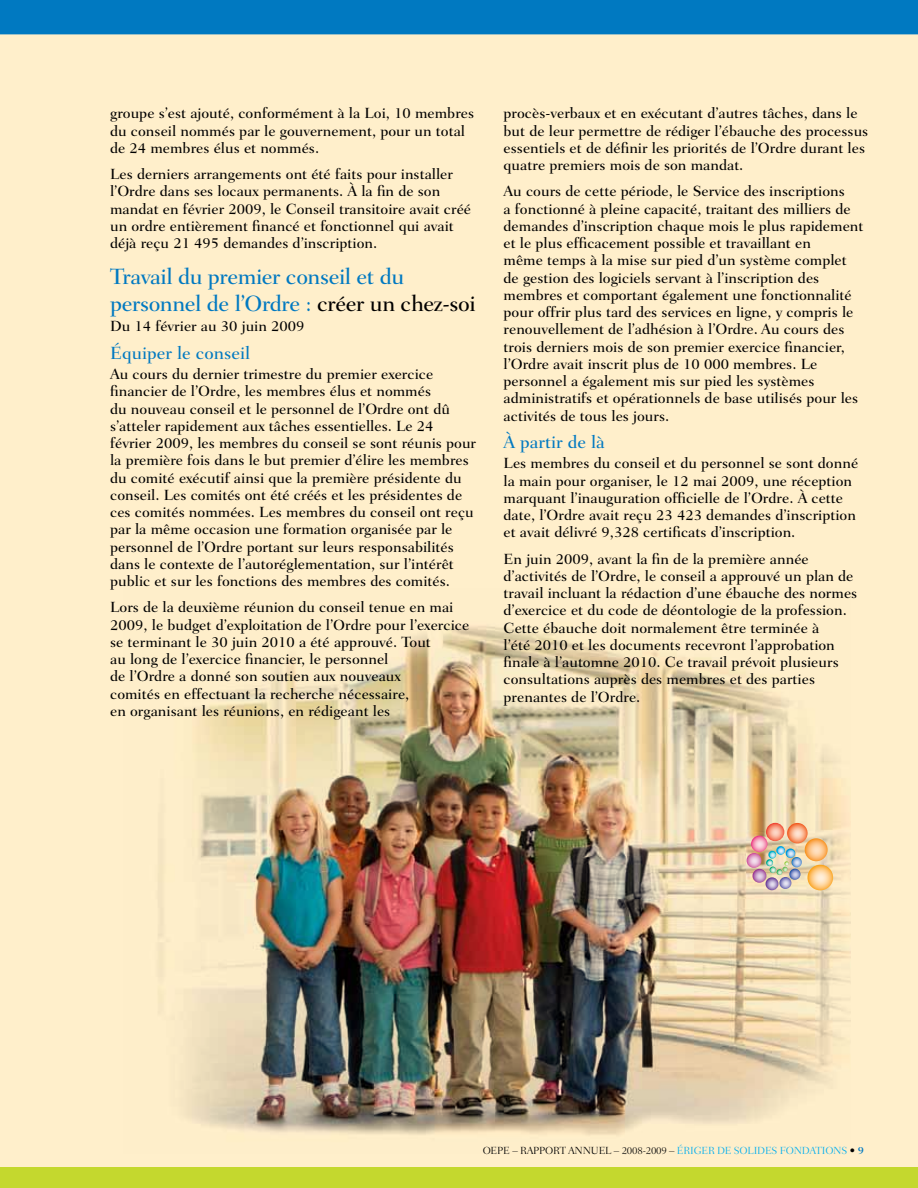
<style>
.page{position:relative;width:918px;height:1188px;background:#ffefcb}
.page>*{position:absolute;margin:0;border:0;box-sizing:border-box;transform-origin:0 0}
.t1{font:500 22.5px/27px "Fairfield LH";letter-spacing:-.02em;color:#0079c1}
.t2{font:500 18px "Fairfield LH";color:#0079c1}
.t3{font:500 15px/17.2px "Fairfield LH";color:#000}
.t4{font:300 10.5px "Fairfield LH";letter-spacing:-.02em;color:#000}
.s1{color:#000}
.s2{color:#00aeef}
.s3{font-weight:700;color:#0079c1}
</style>
<div class="page">
<img style="left:158px;top:626px;width:692px;height:509px">
<img style="left:746px;top:823px;width:87px;height:68px">
<div style="left:0;top:0;width:918px;height:34px;background:#0079c1"></div>
<div style="left:0;top:1167px;width:918px;height:21px;background:#c4d82e"></div>
<p class="t3" style="left:110px;top:105px;width:366px">groupe s’est ajouté, conformément à la Loi, 10 membres du conseil nommés par le gouvernement, pour un total de 24 membres élus et nommés.</p>
<p class="t3" style="left:110px;top:166px;width:363px">Les derniers arrangements ont été faits pour installer l’Ordre dans ses locaux permanents. À la fin de son mandat en février 2009, le Conseil transitoire avait créé un ordre entièrement financé et fonctionnel qui avait déjà reçu 21 495 demandes d’inscription.</p>
<h1 class="t1" style="left:110px;top:263px;width:367px">Travail du premier conseil et du personnel de l’Ordre : <span class="s1">créer un chez-soi</span></h1>
<p class="t3" style="left:110px;top:318px;width:196px">Du 14 février au 30 juin 2009</p>
<p class="t2" style="left:110px;top:343px;width:141px">Équiper le conseil</p>
<p class="t3" style="left:110px;top:366px;width:368px">Au cours du dernier trimestre du premier exercice financier de l’Ordre, les membres élus et nommés<br>du nouveau conseil et le personnel de l’Ordre ont dû s’atteler rapidement aux tâches essentielles. Le 24 février 2009, les membres du conseil se sont réunis pour la première fois dans le but premier d’élire les membres du comité exécutif ainsi que la première présidente du conseil. Les comités ont été créés et les présidentes de ces comités nommées. Les membres du conseil ont reçu par la même occasion une formation organisée par le personnel de l’Ordre portant sur leurs responsabilités dans le contexte de l’autoréglementation, sur l’intérêt public et sur les fonctions des membres des comités.</p>
<p class="t3" style="left:110px;top:599px;width:361px">Lors de la deuxième réunion du conseil tenue en mai 2009, le budget d’exploitation de l’Ordre pour l’exercice se terminant le 30 juin 2010 a été approuvé. Tout<br>au long de l’exercice financier, le personnel<br>de l’Ordre a donné son soutien aux nouveaux<br>comités en effectuant la recherche nécessaire,<br>en organisant les réunions, en rédigeant les</p>
<p class="t3" style="left:504px;top:105px;width:366px">procès-verbaux et en exécutant d’autres tâches, dans le but de leur permettre de rédiger l’ébauche des processus essentiels et de définir les priorités de l’Ordre durant les quatre premiers mois de son mandat.</p>
<p class="t3" style="left:504px;top:183px;width:361px">Au cours de cette période, le Service des inscriptions<br>a fonctionné à pleine capacité, traitant des milliers de demandes d’inscription chaque mois le plus rapidement et le plus efficacement possible et travaillant en<br>même temps à la mise sur pied d’un système complet de gestion des logiciels servant à l’inscription des membres et comportant également une fonctionnalité pour offrir plus tard des services en ligne, y compris le renouvellement de l’adhésion à l’Ordre. Au cours des trois derniers mois de son premier exercice financier, l’Ordre avait inscrit plus de 10 000 membres. Le personnel a également mis sur pied les systèmes administratifs et opérationnels de base utilisés pour les activités de tous les jours.</p>
<p class="t2" style="left:504px;top:432px;width:103px">À partir de là</p>
<p class="t3" style="left:504px;top:455px;width:356px">Les membres du conseil et du personnel se sont donné la main pour organiser, le 12 mai 2009, une réception marquant l’inauguration officielle de l’Ordre. À cette date, l’Ordre avait reçu 23 423 demandes d’inscription et avait délivré 9,328 certificats d’inscription.</p>
<p class="t3" style="left:504px;top:550px;width:355px">En juin 2009, avant la fin de la première année d’activités de l’Ordre, le conseil a approuvé un plan de travail incluant la rédaction d’une ébauche des normes d’exercice et du code de déontologie de la profession.<br>Cette ébauche doit normalement être terminée à<br>l’été 2010 et les documents recevront l’approbation finale à l’automne 2010. Ce travail prévoit plusieurs consultations auprès des membres et des parties prenantes de l’Ordre.</p>
<p class="t4" style="left:483px;top:1144px;width:15px">OEPE</p>
<p class="t4" style="left:512px;top:1144px;width:353px">– RAPPORT ANNUEL – 2008-2009 – <span class="s2">ÉRIGER DE SOLIDES FONDATIONS</span> • <span class="s3">9</span></p>
</div>
